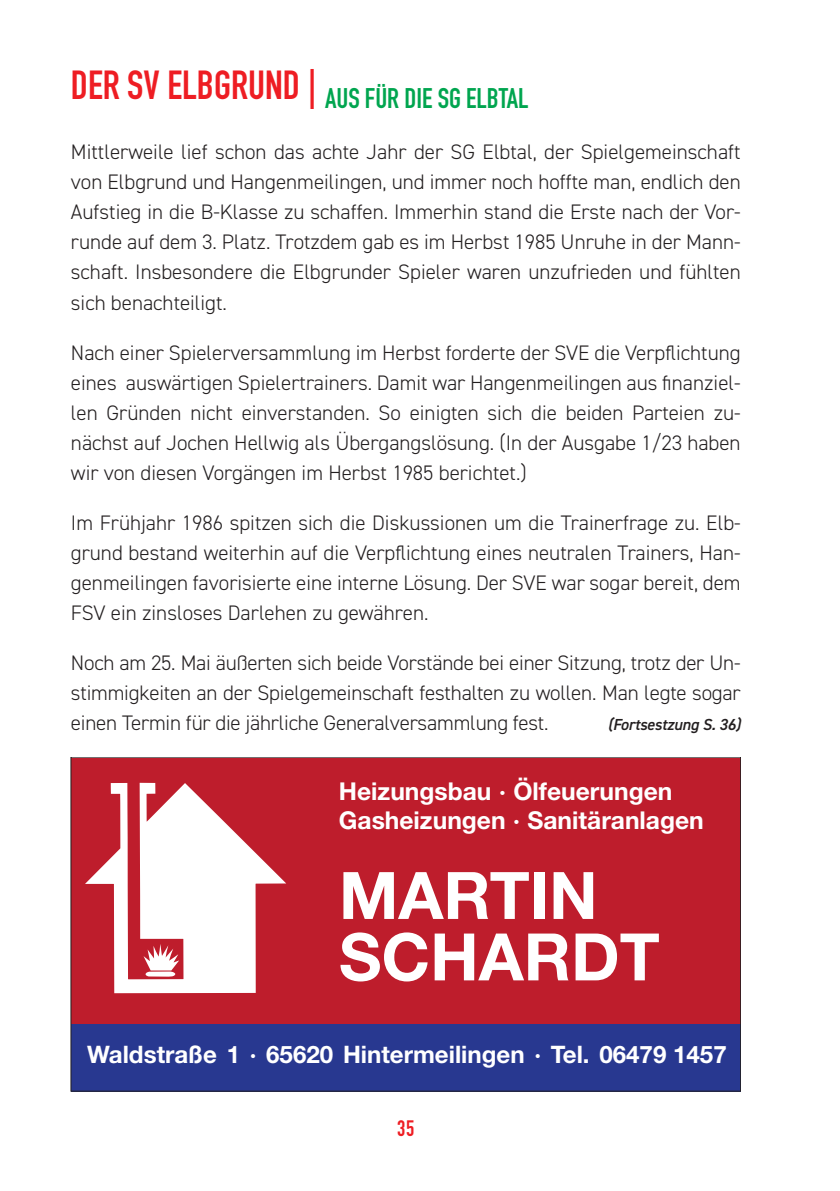
<style>
.page{position:relative;width:840px;height:1191px;background:#fff}
.page>*{position:absolute;margin:0;border:0;box-sizing:border-box;transform-origin:0 0}
.t1{font:700 65.6px/61.4px "Helvetica Neue";color:#fff}
.t2{font:700 28px "DIN Condensed";color:#00a54f}
.t3{font:700 24.6px/28.6px "Helvetica Neue";color:#fff}
.t4{font:700 24px "Helvetica Neue";color:#fff}
.t5{font:700 22px "DIN Condensed";color:#ee1d23}
.t6{font:300 21px/30px "DIN2014";color:#231f20;text-align:justify}
.t7{font:italic 600 16px "DIN2014";letter-spacing:-.01em;color:#231f20}
</style>
<div class="page">
<div style="left:71px;top:1011px;width:669px;height:80px;background:#283890"></div>
<div style="left:71px;top:757px;width:669px;height:266px;background:#be1d2c"></div>
<svg style="left:85px;top:783px;width:201px;height:210px;fill:#fff"></svg>
<svg style="left:143px;top:943px;width:36px;height:33px"></svg>
<h2 class="t2" style="left:71px;top:80px;width:458px"><sup>DER</sup> <sup>SV</sup> <sup>ELBGRUND</sup> <sup>|</sup> AUS FÜR DIE SG ELBTAL</h2>
<p class="t6" style="left:71px;top:137px;width:671px">Mittlerweile lief schon das achte Jahr der SG Elbtal, der Spielgemeinschaft von Elbgrund und Hangenmeilingen, und immer noch hoffte man, endlich den Aufstieg in die B-Klasse zu schaffen. Immerhin stand die Erste nach der Vor&shy;runde auf dem 3. Platz. Trotzdem gab es im Herbst 1985 Unruhe in der Mann&shy;schaft. Insbesondere die Elbgrunder Spieler waren unzufrieden und fühlten sich benachteiligt.</p>
<p class="t6" style="left:71px;top:337px;width:671px">Nach einer Spielerversammlung im Herbst forderte der SVE die Verpflichtung eines auswärtigen Spielertrainers. Damit war Hangenmeilingen aus finanziel&shy;len Gründen nicht einverstanden. So einigten sich die beiden Parteien zu&shy;nächst auf Jochen Hellwig als Übergangslösung. (In der Ausgabe 1/23 haben wir von diesen Vorgängen im Herbst 1985 berichtet.)</p>
<p class="t6" style="left:71px;top:507px;width:671px">Im Frühjahr 1986 spitzen sich die Diskussionen um die Trainerfrage zu. Elb&shy;grund bestand weiterhin auf die Verpflichtung eines neutralen Trainers, Han&shy;genmeilingen favorisierte eine interne Lösung. Der SVE war sogar bereit, dem FSV ein zinsloses Darlehen zu gewähren.</p>
<p class="t6" style="left:71px;top:647px;width:671px">Noch am 25. Mai äußerten sich beide Vorstände bei einer Sitzung, trotz der Un&shy;stimmigkeiten an der Spielgemeinschaft festhalten zu wollen. Man legte sogar einen Termin für die jährliche Generalversammlung fest.</p>
<p class="t7" style="left:607px;top:713px;width:134px">(Fortsestzung S. 36)</p>
<p class="t3" style="left:339px;top:776px;width:366px">Heizungsbau · Ölfeuerungen<br>Gasheizungen · Sanitäranlagen</p>
<h1 class="t1" style="left:339px;top:863px;width:322px">MARTIN<br>SCHARDT</h1>
<p class="t4" style="left:87px;top:1039px;width:641px">Waldstraße 1 · 65620 Hintermeilingen · Tel. 06479 1457</p>
<p class="t5" style="left:397px;top:1113px;width:19px">35</p>
</div>
